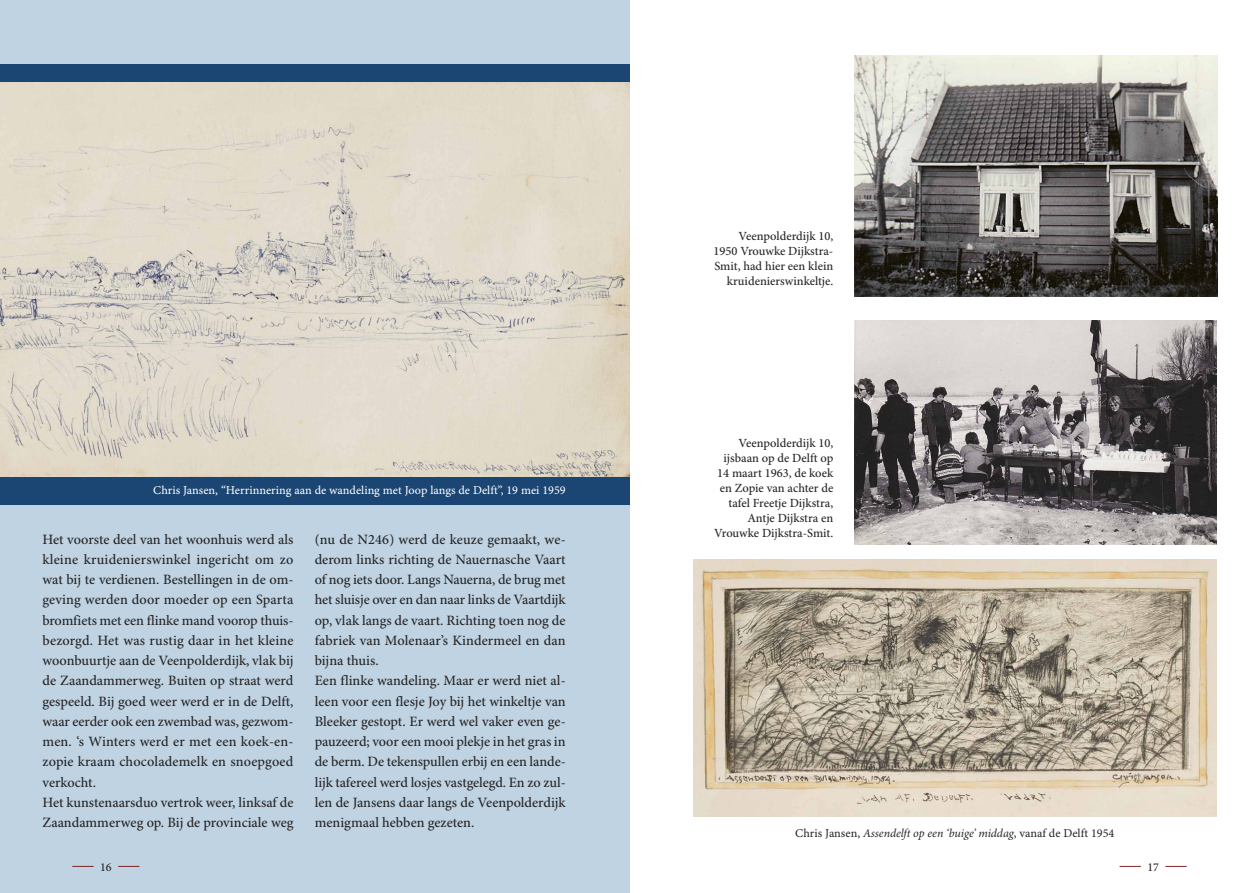
<style>
.page{position:relative;width:1259px;height:893px;background:#fff}
.page>*{position:absolute;margin:0;border:0;box-sizing:border-box;transform-origin:0 0}
.t1{font:500 14.25px/20.2px "Minion Pro";color:#272526;text-align:justify}
.t2{font:500 12.45px/15px "Minion Pro";color:#272526;text-align:right}
.t3{font:12px "Minion Pro Capt";color:#fff}
.t4{font:12px "Minion Pro Capt";color:#272526}
.t5{font:500 12px "Minion Pro";color:#272526}
.s1{font-family:"Minion Pro";font-style:italic}
</style>
<div class="page">
<div style="left:0;top:0;width:629px;height:893px;background:#bfd3e2"></div>
<div style="left:0;top:64px;width:629px;height:441px;background:#1b4573"></div>
<svg style="left:1165px;top:866px;width:21px;height:1px"></svg>
<svg style="left:1119px;top:866px;width:21px;height:1px"></svg>
<svg style="left:118px;top:866px;width:21px;height:1px"></svg>
<svg style="left:72px;top:866px;width:22px;height:1px"></svg>
<img style="left:0;top:82px;width:630px;height:395px">
<img style="left:693px;top:559px;width:523px;height:258px">
<img style="left:855px;top:320px;width:361px;height:224px">
<img style="left:855px;top:55px;width:362px;height:242px">
<p class="t3" style="left:153px;top:486px;width:414px">Chris Jansen, “Herrinnering aan de wandeling met Joop langs de Delft”, 19 mei 1959</p>
<p class="t1" style="left:43px;top:530px;width:252px">Het voorste deel van het woonhuis werd als kleine kruidenierswinkel ingericht om zo wat bij te verdienen. Bestellingen in de om&shy;geving werden door moeder op een Sparta bromfiets met een flinke mand voorop thuis&shy;bezorgd. Het was rustig daar in het kleine woonbuurtje aan de Veenpolderdijk, vlak bij de Zaandammerweg. Buiten op straat werd gespeeld. Bij goed weer werd er in de Delft, waar eerder ook een zwembad was, gezwom&shy;men. ‘s Winters werd er met een koek-en&shy;zopie kraam chocolademelk en snoepgoed verkocht.</p>
<p class="t1" style="left:43px;top:794px;width:252px">Het kunstenaarsduo vertrok weer, linksaf de<br>Zaandammerweg op. Bij de provinciale weg</p>
<p class="t1" style="left:315px;top:530px;width:252px">(nu de N246) werd de keuze gemaakt, we&shy;derom links richting de Nauernasche Vaart of nog iets door. Langs Nauerna, de brug met het sluisje over en dan naar links de Vaartdijk op, vlak langs de vaart. Richting toen nog de fabriek van Molenaar’s Kindermeel en dan bijna thuis.</p>
<p class="t1" style="left:315px;top:672px;width:252px">Een flinke wandeling. Maar er werd niet al&shy;leen voor een flesje Joy bij het winkeltje van Bleeker gestopt. Er werd wel vaker even ge&shy;pauzeerd; voor een mooi plekje in het gras in de berm. De tekenspullen erbij en een lande&shy;lijk tafereel werd losjes vastgelegd. En zo zul&shy;len de Jansens daar langs de Veenpolderdijk menigmaal hebben gezeten.</p>
<p class="t2" style="left:713px;top:230px;width:121px;text-align:justify;text-indent:25px">Veenpolderdijk 10, 1950 Vrouwke Dijkstra-Smit, had hier een klein</p>
<p class="t2" style="left:727px;top:275px;width:108px">kruidenierswinkeltje.</p>
<p class="t2" style="left:714px;top:437px;width:121px">Veenpolderdijk 10, ijsbaan op de Delft op<br>14 maart 1963, de koek en Zopie van achter de tafel Freetje Dijkstra,<br>Antje Dijkstra en<br>Vrouwke Dijkstra-Smit.</p>
<p class="t4" style="left:795px;top:829px;width:321px">Chris Jansen, <span class="s1">Assendelft op een ‘buige’ middag</span>, vanaf de Delft 1954</p>
<p class="t5" style="left:100px;top:863px;width:13px">16</p>
<p class="t5" style="left:1147px;top:863px;width:13px">17</p>
</div>
